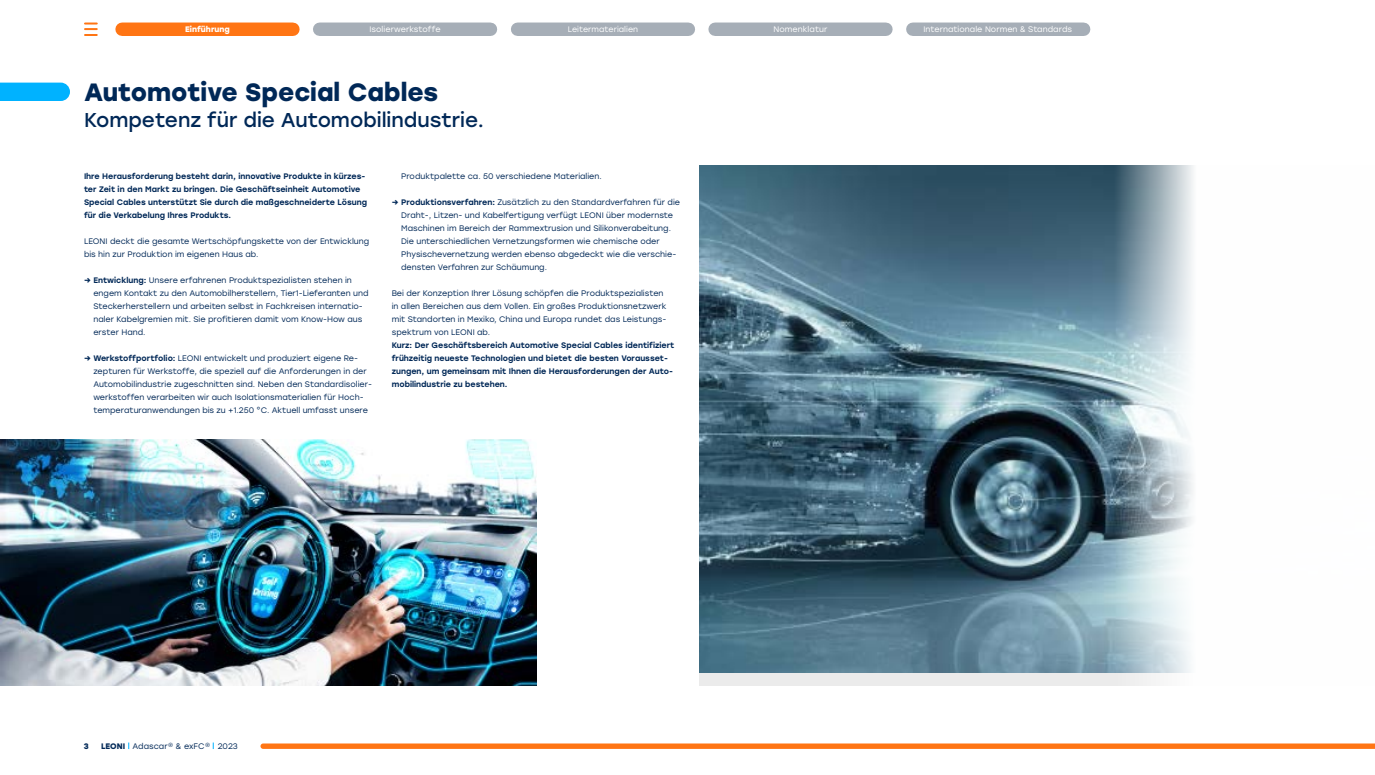
<style>
.page{position:relative;width:1375px;height:775px;background:#fff}
.page>*{position:absolute;margin:0;border:0;box-sizing:border-box;transform-origin:0 0}
.t1{font:700 25px "Stolzl";color:#002857}
.t2{font:20px "Stolzl";color:#002857}
.t3{font:8px/13px "Stolzl";color:#002857}
.t4{font:500 8px/13px "Stolzl";color:#002857}
.t5{font:8px "Stolzl";letter-spacing:.005em;color:#fff}
.t6{font:700 8px "Stolzl";letter-spacing:.005em;color:#fff}
.t7{font:700 8px "Stolzl";color:#002857}
.t8{font:7.9px "Stolzl";letter-spacing:.005em;color:#fff}
.s1{font-weight:500}
.s2{font-weight:700}
</style>
<div class="page">
<svg style="left:0;top:83px;width:70px;height:18px"></svg>
<div style="left:700px;top:166px;width:675px;height:520px;background:linear-gradient(to right,#e5e5e5,#fefefe)"></div>
<img style="left:700px;top:166px;width:675px;height:507px">
<img style="left:0;top:439px;width:536px;height:247px">
<div style="left:122px;top:23px;width:171px;height:13px;background:#ff7514"></div>
<div style="left:320px;top:23px;width:170px;height:13px;background:#a6aeb7"></div>
<div style="left:518px;top:23px;width:170px;height:13px;background:#a6aeb7"></div>
<div style="left:715px;top:23px;width:171px;height:13px;background:#a6aeb7"></div>
<div style="left:913px;top:23px;width:171px;height:13px;background:#a6aeb7"></div>
<svg style="left:85px;top:23px;width:12px;height:13px"></svg>
<svg style="left:260px;top:744px;width:1115px;height:5px;background:#ff7718"></svg>
<p class="t6" style="left:185px;top:24px;width:46px">Einführung</p>
<p class="t5" style="left:370px;top:24px;width:73px">Isolierwerkstoffe</p>
<p class="t8" style="left:568px;top:24px;width:72px">Leitermaterialien</p>
<p class="t5" style="left:774px;top:24px;width:55px">Nomenklatur</p>
<p class="t5" style="left:923px;top:24px;width:150px">Internationale Normen &amp; Standards</p>
<h1 class="t1" style="left:84px;top:74px;width:356px">Automotive Special Cables</h1>
<h2 class="t2" style="left:84px;top:106px;width:402px">Kompetenz für die Automobilindustrie.</h2>
<p class="t4" style="left:84px;top:169px;width:285px">Ihre Herausforderung besteht darin, innovative Produkte in kürzes&shy;ter Zeit in den Markt zu bringen. Die Geschäftseinheit Automotive Special Cables unterstützt Sie durch die maßgeschneiderte Lösung für die Verkabelung Ihres Produkts.</p>
<p class="t3" style="left:84px;top:234px;width:287px">LEONI deckt die gesamte Wertschöpfungskette von der Entwicklung bis hin zur Produktion im eigenen Haus ab.</p>
<p class="t3" style="left:93px;top:273px;width:277px;text-indent:-9px"><span class="s1">→ Entwicklung:</span> Unsere erfahrenen Produktspezialisten stehen in engem Kontakt zu den Automobilherstellern, Tier1-Lieferanten und Steckerherstellern und arbeiten selbst in Fachkreisen internatio&shy;naler Kabelgremien mit. Sie profitieren damit vom Know-How aus erster Hand.</p>
<p class="t3" style="left:93px;top:351px;width:280px;text-indent:-9px"><span class="s1">→ Werkstoffportfolio:</span> LEONI entwickelt und produziert eigene Re&shy;zepturen für Werkstoffe, die speziell auf die Anforderungen in der Automobilindustrie zugeschnitten sind. Neben den Standardisolier&shy;werkstoffen verarbeiten wir auch Isolationsmaterialien für Hoch&shy;temperaturanwendungen bis zu +1.250 °C. Aktuell umfasst unsere</p>
<p class="t3" style="left:401px;top:169px;width:202px">Produktpalette ca. 50 verschiedene Materialien.</p>
<p class="t3" style="left:401px;top:195px;width:280px;text-indent:-9px"><span class="s1">→ Produktionsverfahren:</span> Zusätzlich zu den Standardverfahren für die Draht-, Litzen- und Kabelfertigung verfügt LEONI über modernste Maschinen im Bereich der Rammextrusion und Silikonverabeitung.<br>Die unterschiedlichen Vernetzungsformen wie chemische oder Physischevernetzung werden ebenso abgedeckt wie die verschie&shy;densten Verfahren zur Schäumung.</p>
<p class="t3" style="left:392px;top:286px;width:276px">Bei der Konzeption Ihrer Lösung schöpfen die Produktspezialisten in allen Bereichen aus dem Vollen. Ein großes Produktionsnetzwerk mit Standorten in Mexiko, China und Europa rundet das Leistungs&shy;spektrum von LEONI ab.</p>
<p class="t4" style="left:392px;top:338px;width:284px">Kurz: Der Geschäftsbereich Automotive Special Cables identifiziert frühzeitig neueste Technologien und bietet die besten Vorausset&shy;zungen, um gemeinsam mit Ihnen die Herausforderungen der Auto&shy;mobilindustrie zu bestehen.</p>
<p class="t7" style="left:84px;top:740px;width:6px">3</p>
<p class="t3" style="left:101px;top:739px;width:138px"><span class="s2">LEONI</span> Adascar® &amp; exFC® 2023</p>
</div>
